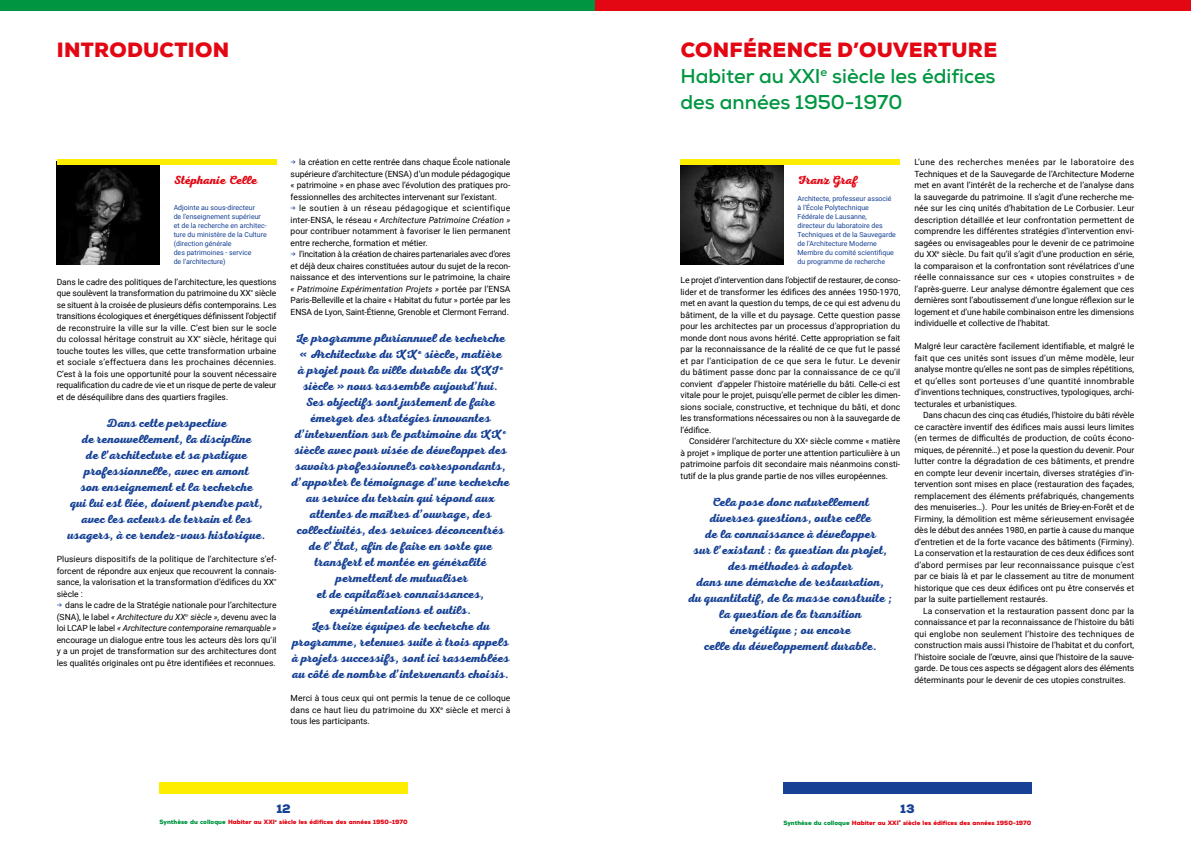
<style>
.page{position:relative;width:1191px;height:842px;background:#fff}
.page>*{position:absolute;margin:0;border:0;box-sizing:border-box;transform-origin:0 0}
.t1{font:700 20px/26px "Nexa";color:#009641;text-align:justify}
.t2{font:900 20px "Nexa";letter-spacing:.015em;color:#e30613}
.t3{font:700 12px/16px "Nexa Script";color:#164194;text-align:center}
.t4{font:700 12px "Nexa Script";color:#e30613}
.t5{font:900 12px "Nexa";color:#164194}
.t6{font:8.5px/11.5px "Roboto";color:#000;text-align:justify}
.t7{font:7px/9px "Roboto";color:#164194}
.t8{font:900 6px "Nexa";color:#e30613}
.t9{font:4px "Nexa";color:#000}
.s1{font-family:"Nexa";color:#164194}
.s2{font-style:italic}
.s3{color:#009641}
.s4{font-weight:900;color:#e30613}
</style>
<div class="page">
<div style="left:159px;top:782px;width:248px;height:12px;background:#ffed00"></div>
<div style="left:0;top:0;width:595px;height:11px;background:#009641"></div>
<div style="left:783px;top:782px;width:248px;height:12px;background:#164194"></div>
<div style="left:595px;top:0;width:596px;height:11px;background:#e30613"></div>
<img style="left:57px;top:164px;width:102px;height:100px">
<div style="left:57px;top:159px;width:219px;height:5px;background:#ffed00"></div>
<img style="left:680px;top:164px;width:103px;height:100px">
<div style="left:680px;top:159px;width:220px;height:5px;background:#ffed00"></div>
<h1 class="t2" style="left:57px;top:36px;width:174px">INTRODUCTION</h1>
<h2 class="t4" style="left:174px;top:173px;width:85px">Stéphanie Celle</h2>
<p class="t7" style="left:174px;top:203px;width:95px">Adjointe au sous-directeur<br>de l’enseignement supérieur et de la recherche en architec&shy;ture du ministère de la Culture (direction générale<br>des patrimoines - service<br>de l’architecture)</p>
<p class="t6" style="left:57px;top:276px;width:221px">Dans le cadre des politiques de l’architecture, les questions que soulèvent la transformation du patrimoine du XX</p>
<p class="t6" style="left:57px;top:287px;width:221px;text-indent:198px">siècle se situent à la croisée de plusieurs défis contemporains. Les transitions écologiques et énergétiques définissent l’objectif de reconstruire la ville sur la ville. C’est bien sur le socle du colossal héritage construit au XX</p>
<p class="t9" style="left:251px;top:288px;width:4px">e</p>
<p class="t6" style="left:57px;top:333px;width:221px;text-indent:147px">siècle, héritage qui touche toutes les villes, que cette transformation urbaine et sociale s’effectuera dans les prochaines décennies.<br>C’est à la fois une opportunité pour la souvent nécessaire requalification du cadre de vie et un risque de perte de valeur et de déséquilibre dans des quartiers fragiles.</p>
<p class="t3" style="left:68px;top:415px;width:200px">Dans cette perspective<br>de renouvellement, la discipline<br>de l’architecture et sa pratique professionnelle, avec en amont<br>son enseignement et la recherche<br>qui lui est liée, doivent prendre part, avec les acteurs de terrain et les usagers, à ce rendez-vous historique.</p>
<p class="t6" style="left:57px;top:553px;width:221px">Plusieurs dispositifs de la politique de l’architecture s’ef&shy;forcent de répondre aux enjeux que recouvrent la connais&shy;sance, la valorisation et la transformation d’édifices du XX</p>
<p class="t9" style="left:198px;top:334px;width:4px">e</p>
<p class="t9" style="left:274px;top:577px;width:4px">e</p>
<p class="t6" style="left:57px;top:588px;width:28px">siècle :</p>
<p class="t6" style="left:57px;top:599px;width:221px"><span class="s1">→</span> dans le cadre de la Stratégie nationale pour l’architecture (SNA), le label <span class="s2">« Architecture du XX</span><sup>e</sup> <span class="s2">siècle »,</span> devenu avec la loi LCAP le label <span class="s2">« Architecture contemporaine remarquable » </span>encourage un dialogue entre tous les acteurs dès lors qu’il y a un projet de transformation sur des architectures dont les qualités originales ont pu être identifiées et reconnues.</p>
<p class="t6" style="left:291px;top:156px;width:221px"><span class="s1">→</span> la création en cette rentrée dans chaque École nationale supérieure d’architecture (ENSA) d’un module pédagogique « patrimoine » en phase avec l’évolution des pratiques pro&shy;fessionnelles des architectes intervenant sur l’existant.</p>
<p class="t6" style="left:291px;top:202px;width:221px"><span class="s1">→</span> le soutien à un réseau pédagogique et scientifique inter‑ENSA, le réseau <span class="s2">« Architecture Patrimoine Création » </span>pour contribuer notamment à favoriser le lien permanent entre recherche, formation et métier.</p>
<p class="t6" style="left:291px;top:248px;width:221px"><span class="s1">→</span> l’incitation à la création de chaires partenariales avec d’ores et déjà deux chaires constituées autour du sujet de la recon&shy;naissance et des interventions sur le patrimoine, la chaire <span class="s2">« Patrimoine Expérimentation Projets »</span> portée par l’ENSA Paris-Belleville et la chaire « Habitat du futur » portée par les ENSA de Lyon, Saint-Étienne, Grenoble et Clermont Ferrand.</p>
<p class="t3" style="left:292px;top:330px;width:219px">Le programme pluriannuel de recherche « Architecture du XX <sup>e</sup> siècle, matière<br>à projet pour la ville durable du XXI <sup>e </sup>siècle » nous rassemble aujourd’hui.<br>Ses objectifs sont justement de faire émerger des stratégies innovantes d’intervention sur le patrimoine du XX <sup>e </sup>siècle avec pour visée de développer des savoirs professionnels correspondants, d’apporter le témoignage d’une recherche au service du terrain qui répond aux attentes de maîtres d’ouvrage, des collectivités, des services déconcentrés de l’État, afin de faire en sorte que transfert et montée en généralité permettent de mutualiser<br>et de capitaliser connaissances, expérimentations et outils.<br>Les treize équipes de recherche du programme, retenues suite à trois appels à projets successifs, sont ici rassemblées au côté de nombre d’intervenants choisis.</p>
<p class="t6" style="left:291px;top:692px;width:221px">Merci à tous ceux qui ont permis la tenue de ce colloque dans ce haut lieu du patrimoine du XX<sup>e</sup> siècle et merci à tous les participants.</p>
<h2 class="t5" style="left:276px;top:800px;width:16px">12</h2>
<p class="t8" style="left:159px;top:818px;width:250px"><span class="s3">Synthèse du colloque</span> Habiter au XXI<sup>e</sup> siècle les édifices des années 1950-1970</p>
<h1 class="t1" style="left:680px;top:37px;width:318px"><span class="s4">CONFÉRENCE D’OUVERTURE </span>Habiter au XXI<sup>e</sup> siècle les édifices des années 1950-1970</h1>
<h2 class="t4" style="left:797px;top:173px;width:61px">Franz Graf</h2>
<p class="t7" style="left:797px;top:194px;width:100px">Architecte, professeur associé à l’École Polytechnique<br>Fédérale de Lausanne, directeur du laboratoire des<br>Techniques et de la Sauvegarde de l’Architecture Moderne<br>Membre du comité scientifique du programme de recherche</p>
<p class="t6" style="left:680px;top:274px;width:221px">Le projet d’intervention dans l’objectif de restaurer, de conso&shy;lider et de transformer les édifices des années 1950-1970, met en avant la question du temps, de ce qui est advenu du bâtiment, de la ville et du paysage. Cette question passe pour les architectes par un processus d’appropriation du monde dont nous avons hérité. Cette appropriation se fait par la reconnaissance de la réalité de ce que fut le passé et par l’anticipation de ce que sera le futur. Le devenir du bâtiment passe donc par la connaissance de ce qu’il convient d’appeler l’histoire matérielle du bâti. Celle-ci est vitale pour le projet, puisqu’elle permet de cibler les dimen&shy;sions sociale, constructive, et technique du bâti, et donc les transformations nécessaires ou non à la sauvegarde de l’édifice.</p>
<p class="t6" style="left:680px;top:435px;width:221px;text-indent:9px">Considérer l’architecture du XX<sup>e</sup> siècle comme « matière à projet » implique de porter une attention particulière à un patrimoine parfois dit secondaire mais néanmoins consti&shy;tutif de la plus grande partie de nos villes européennes.</p>
<p class="t3" style="left:688px;top:494px;width:205px">Cela pose donc naturellement diverses questions, outre celle<br>de la connaissance à développer<br>sur l’existant : la question du projet, des méthodes à adopter<br>dans une démarche de restauration,<br>du quantitatif, de la masse construite ; la question de la transition énergétique ; ou encore<br>celle du développement durable.</p>
<p class="t6" style="left:914px;top:156px;width:221px">L’une des recherches menées par le laboratoire des Techniques et de la Sauvegarde de l’Architecture Moderne met en avant l’intérêt de la recherche et de l’analyse dans la sauvegarde du patrimoine. Il s’agit d’une recherche me&shy;née sur les cinq unités d’habitation de Le Corbusier. Leur description détaillée et leur confrontation permettent de comprendre les différentes stratégies d’intervention envi&shy;sagées ou envisageables pour le devenir de ce patrimoine du XX<sup>e</sup> siècle. Du fait qu’il s’agit d’une production en série, la comparaison et la confrontation sont révélatrices d’une réelle connaissance sur ces « utopies construites » de l’après-guerre. Leur analyse démontre également que ces dernières sont l’aboutissement d’une longue réflexion sur le logement et d’une habile combinaison entre les dimensions individuelle et collective de l’habitat.</p>
<p class="t6" style="left:914px;top:340px;width:221px">Malgré leur caractère facilement identifiable, et malgré le fait que ces unités sont issues d’un même modèle, leur analyse montre qu’elles ne sont pas de simples répétitions, et qu’elles sont porteuses d’une quantité innombrable d’inventions techniques, constructives, typologiques, archi&shy;tecturales et urbanistiques.</p>
<p class="t6" style="left:914px;top:409px;width:221px;text-indent:8px">Dans chacun des cinq cas étudiés, l’histoire du bâti révèle ce caractère inventif des édifices mais aussi leurs limites (en termes de difficultés de production, de coûts écono&shy;miques, de pérennité…) et pose la question du devenir. Pour lutter contre la dégradation de ces bâtiments, et prendre en compte leur devenir incertain, diverses stratégies d’in&shy;tervention sont mises en place (restauration des façades, remplacement des éléments préfabriqués, changements des menuiseries…). Pour les unités de Briey-en-Forêt et de Firminy, la démolition est même sérieusement envisagée dès le début des années 1980, en partie à cause du manque d’entretien et de la forte vacance des bâtiments (Firminy).<br>La conservation et la restauration de ces deux édifices sont d’abord permises par leur reconnaissance puisque c’est par ce biais là et par le classement au titre de monument historique que ces deux édifices ont pu être conservés et par la suite partiellement restaurés.</p>
<p class="t6" style="left:914px;top:605px;width:221px;text-indent:8px">La conservation et la restauration passent donc par la connaissance et par la reconnaissance de l’histoire du bâti qui englobe non seulement l’histoire des techniques de construction mais aussi l’histoire de l’habitat et du confort, l’histoire sociale de l’œuvre, ainsi que l’histoire de la sauve&shy;garde. De tous ces aspects se dégagent alors des éléments déterminants pour le devenir de ces utopies construites.</p>
<h2 class="t5" style="left:900px;top:800px;width:16px">13</h2>
<p class="t8" style="left:783px;top:819px;width:250px"><span class="s3">Synthèse du colloque</span> Habiter au XXI<sup>e</sup> siècle les édifices des années 1950-1970</p>
</div>
